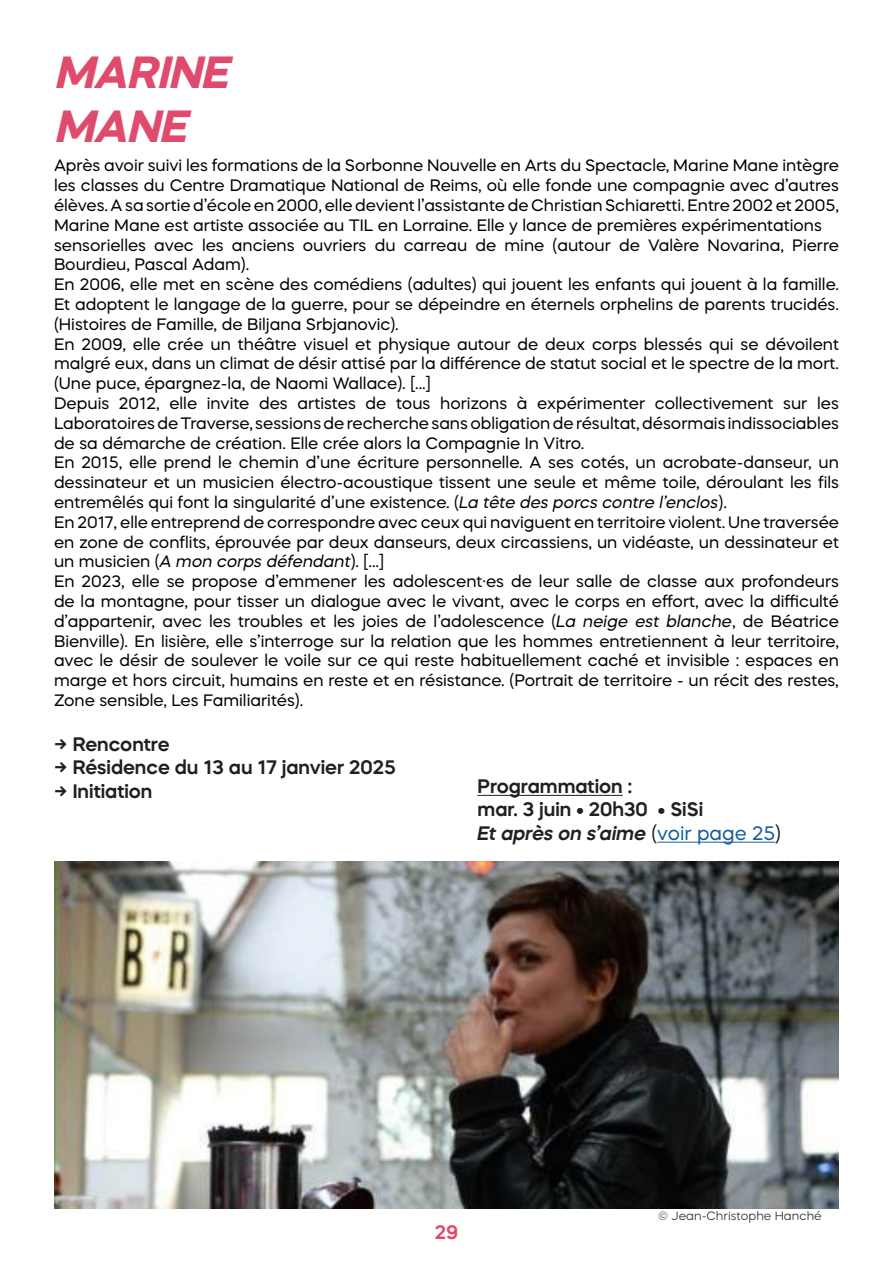
<style>
.page{position:relative;width:893px;height:1263px;background:#fff}
.page>*{position:absolute;margin:0;border:0;box-sizing:border-box;transform-origin:0 0}
.t1{font:italic 700 45px/54px "Mazzard H";color:#e04a6d}
.t2{font:600 19.5px "Mazzard H";color:#231f20}
.t3{font:italic 600 19.5px "Mazzard H";color:#231f20}
.t4{font:600 19.5px "Mazzard H";color:#e04a6d}
.t5{font:16.5px/19.8px "Mazzard H";color:#000001;text-align:justify}
.t6{font:300 12px "Mazzard H";color:#231f20}
.s1{font-style:italic}
.s2{font-weight:400;font-style:normal}
.s3{font-weight:400;font-style:normal;color:#175d9e}
</style>
<div class="page">
<img style="left:54px;top:861px;width:785px;height:348px">
<hr style="left:477px;top:795px;width:146px;height:1px;background:#231f20">
<hr style="left:657px;top:842px;width:118px;height:1px;background:#175d9e">
<p class="t1" style="left:54px;top:44px;width:189px">MARINE<br>MANE</p>
<p class="t5" style="left:54px;top:155px;width:786px">Après avoir suivi les formations de la Sorbonne Nouvelle en Arts du Spectacle, Marine Mane intègre les classes du Centre Dramatique National de Reims, où elle fonde une compagnie avec d’autres élèves. A sa sortie d’école en 2000, elle devient l’assistante de Christian Schiaretti. Entre 2002 et 2005, Marine Mane est artiste associée au TIL en Lorraine. Elle y lance de premières expérimentations</p>
<p class="t5" style="left:54px;top:235px;width:786px">sensorielles avec les anciens ouvriers du carreau de mine (autour de Valère Novarina, Pierre<br>Bourdieu, Pascal Adam).</p>
<p class="t5" style="left:54px;top:274px;width:786px">En 2006, elle met en scène des comédiens (adultes) qui jouent les enfants qui jouent à la famille.<br>Et adoptent le langage de la guerre, pour se dépeindre en éternels orphelins de parents trucidés. (Histoires de Famille, de Biljana Srbjanovic).</p>
<p class="t5" style="left:54px;top:334px;width:787px">En 2009, elle crée un théâtre visuel et physique autour de deux corps blessés qui se dévoilent malgré eux, dans un climat de désir attisé par la différence de statut social et le spectre de la mort. (Une puce, épargnez-la, de Naomi Wallace). [...]</p>
<p class="t5" style="left:54px;top:393px;width:786px">Depuis 2012, elle invite des artistes de tous horizons à expérimenter collectivement sur les Laboratoires de Traverse, sessions de recherche sans obligation de résultat, désormais indissociables de sa démarche de création. Elle crée alors la Compagnie In Vitro.</p>
<p class="t5" style="left:54px;top:452px;width:786px">En 2015, elle prend le chemin d’une écriture personnelle. A ses cotés, un acrobate-danseur, un dessinateur et un musicien électro-acoustique tissent une seule et même toile, déroulant les fils entremêlés qui font la singularité d’une existence. (<span class="s1">La tête des porcs contre l’enclos</span>).</p>
<p class="t5" style="left:54px;top:512px;width:786px">En 2017, elle entreprend de correspondre avec ceux qui naviguent en territoire violent. Une traversée en zone de conflits, éprouvée par deux danseurs, deux circassiens, un vidéaste, un dessinateur et un musicien (<span class="s1">A mon corps défendant</span>). [...]</p>
<p class="t5" style="left:54px;top:571px;width:786px">En 2023, elle se propose d’emmener les adolescent·es de leur salle de classe aux profondeurs de la montagne, pour tisser un dialogue avec le vivant, avec le corps en effort, avec la difficulté d’appartenir, avec les troubles et les joies de l’adolescence (<span class="s1">La neige est blanche</span>, de Béatrice Bienville). En lisière, elle s’interroge sur la relation que les hommes entretiennent à leur territoire, avec le désir de soulever le voile sur ce qui reste habituellement caché et invisible : espaces en marge et hors circuit, humains en reste et en résistance. (Portrait de territoire - un récit des restes, Zone sensible, Les Familiarités).</p>
<p class="t2" style="left:54px;top:731px;width:117px">→ Rencontre</p>
<p class="t2" style="left:54px;top:755px;width:343px">→ Résidence du 13 au 17 janvier 2025</p>
<p class="t2" style="left:54px;top:778px;width:100px">→ Initiation</p>
<p class="t2" style="left:477px;top:773px;width:156px">Programmation :</p>
<p class="t2" style="left:477px;top:796px;width:227px">mar. 3 juin • 20h30 • SiSi</p>
<p class="t3" style="left:477px;top:820px;width:305px">Et après on s’aime <span class="s2">(</span><span class="s3">voir page 25</span><span class="s2">)</span></p>
<p class="t4" style="left:435px;top:1220px;width:25px">29</p>
<p class="t6" style="left:658px;top:1208px;width:165px">© Jean-Christophe Hanché</p>
</div>
